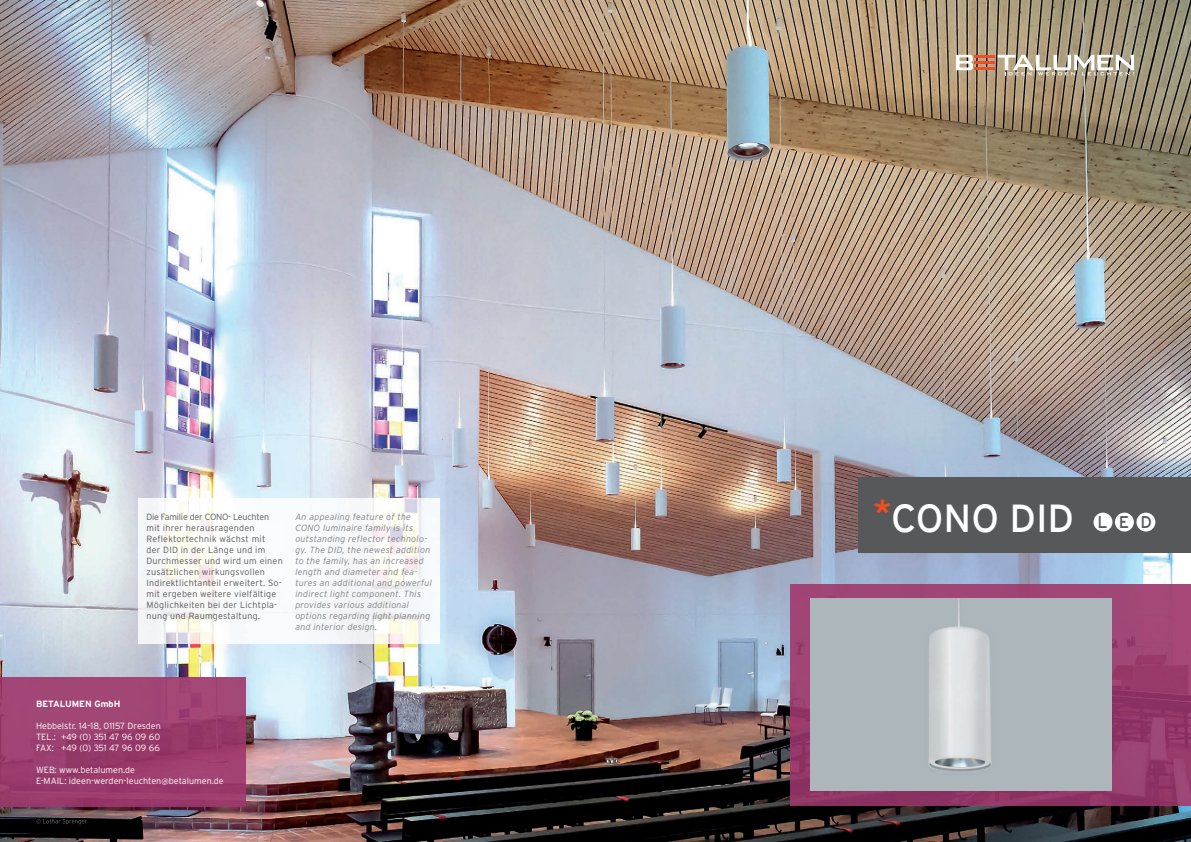
<style>
.page{position:relative;width:1191px;height:842px;background:#fff}
.page>*{position:absolute;margin:0;border:0;box-sizing:border-box;transform-origin:0 0}
.t1{font:39px "Interstate";color:#fff}
.t2{font:16.9px "Interstate";color:#57585a}
.t3{font:italic 300 9px/11px "Interstate";letter-spacing:.025em;color:#808285}
.t4{font:300 9px/11px "Interstate";letter-spacing:.025em;color:#57585a}
.t5{font:300 9px/11px "Interstate";color:#fff;text-align:justify}
.t6{font:700 9px "Interstate";color:#fff}
.s1{font-family:"Meta Caps";font-weight:500;color:#f04d22}
</style>
<div class="page">
<img style="left:0;top:0;width:1191px;height:842px">
<img style="left:790px;top:585px;width:401px;height:221px">
<img style="left:0;top:677px;width:245px;height:129px">
<img style="left:36px;top:819px;width:51px;height:5px">
<div style="left:858px;top:478px;width:333px;height:75px;background:#57585a"></div>
<div style="left:1093px;top:513px;width:19px;height:18px;background:#fff;border-radius:50%"></div>
<div style="left:1115px;top:513px;width:18px;height:18px;background:#fff;border-radius:50%"></div>
<div style="left:1136px;top:513px;width:19px;height:18px;background:#fff;border-radius:50%"></div>
<img style="left:138px;top:499px;width:301px;height:145px">
<img style="left:810px;top:599px;width:301px;height:192px">
<hr style="left:974px;top:55px;width:21px;height:3px;background:#f04d22">
<hr style="left:974px;top:61px;width:21px;height:3px;background:#f04d22">
<hr style="left:974px;top:68px;width:21px;height:2px;background:#f04d22">
<svg style="left:956px;top:55px;width:17px;height:15px"></svg>
<svg style="left:997px;top:55px;width:137px;height:20px"></svg>
<p class="t4" style="left:146px;top:511px;width:138px">Die Familie der CONO- Leuchten mit ihrer herausragenden<br>Reflektortechnik wächst mit<br>der DID in der Länge und im<br>Durchmesser und wird um einen zusätzlichen wirkungsvollen<br>Indirektlichtanteil erweitert. So&shy;mit ergeben weitere vielfältige<br>Möglichkeiten bei der Lichtpla&shy;nung und Raumgestaltung.</p>
<p class="t3" style="left:295px;top:511px;width:138px">An appealing feature of the<br>CONO luminaire family is its outstanding reflector technolo&shy;gy. The DID, the newest addition to the family, has an increased length and diameter and fea&shy;tures an additional and powerful indirect light component. This provides various additional options regarding light planning and interior design.</p>
<p class="t6" style="left:36px;top:699px;width:86px">BETALUMEN GmbH</p>
<p class="t5" style="left:36px;top:720px;width:126px">Hebbelstr. 14–18, 01157 Dresden TEL.: +49 (0) 351 47 96 09 60<br>FAX: +49 (0) 351 47 96 09 66</p>
<p class="t5" style="left:36px;top:764px;width:189px">WEB: www.betalumen.de<br>E-MAIL: ideen-werden-leuchten@betalumen.de</p>
<h1 class="t1" style="left:873px;top:496px;width:202px"><span class="s1">*</span>CONO DID</h1>
<h2 class="t2" style="left:1097px;top:512px;width:56px">LED</h2>
</div>
